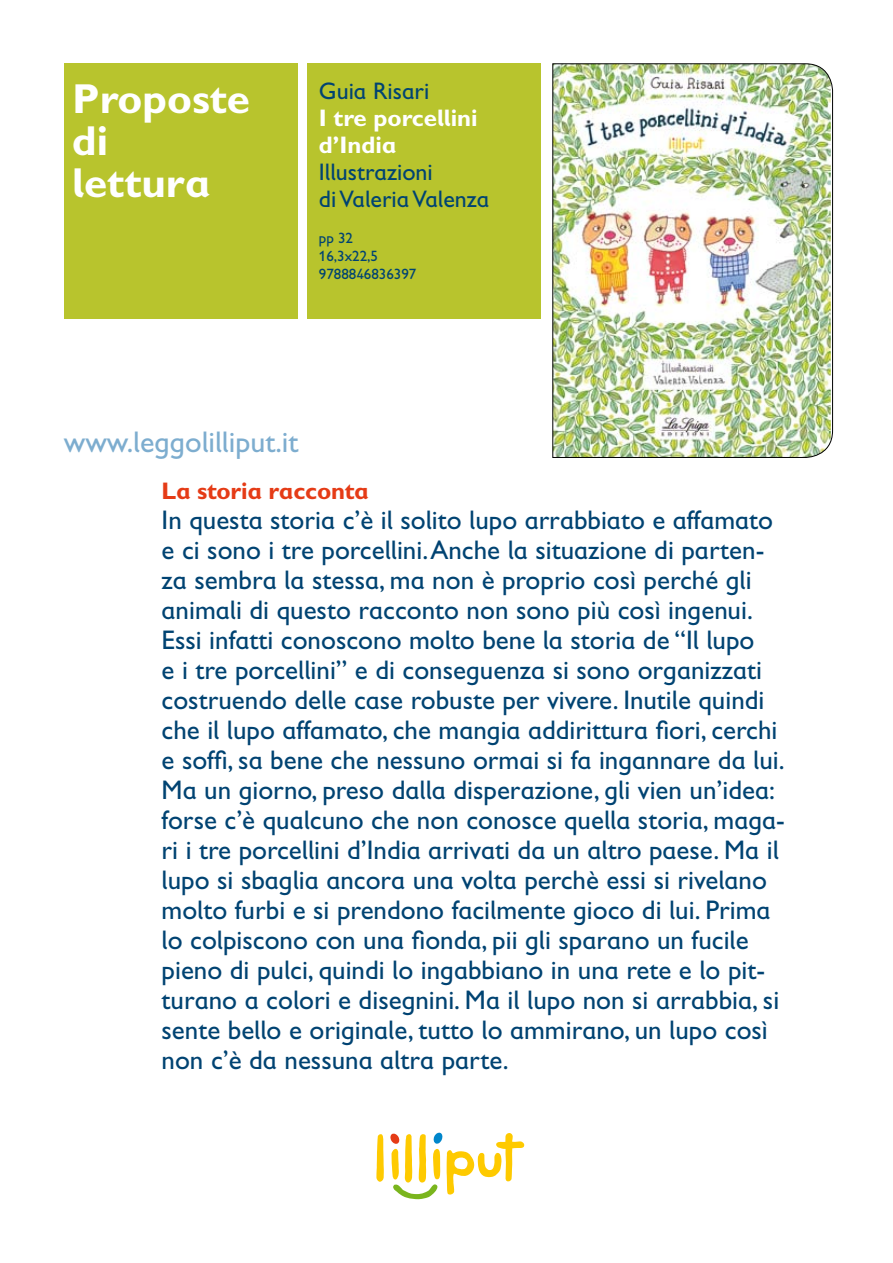
<style>
.page{position:relative;width:893px;height:1263px;background:#fff}
.page>*{position:absolute;margin:0;border:0;box-sizing:border-box;transform-origin:0 0}
.t1{font:700 42px/42px "Gill Sans MT Schlbk";color:#fff}
.t2{font:30px "Gill Sans MT Schlbk";color:#7dadcf}
.t3{font:27px/30px "Gill Sans MT Schlbk";color:#004372}
.t4{font:24px/27px "Gill Sans MT Schlbk";color:#004372}
.t5{font:700 24px/27px "Gill Sans MT Schlbk";color:#fff}
.t6{font:700 24px "Gill Sans MT Schlbk";letter-spacing:-.01em;color:#e53b16}
.t7{font:15px/18px "Gill Sans MT Schlbk";color:#004372}
</style>
<div class="page">
<div style="left:64px;top:64px;width:234px;height:255px;background:#b8c42d"></div>
<svg style="left:376px;top:1134px;width:8px;height:48px"></svg>
<svg style="left:390px;top:1132px;width:134px;height:67px"></svg>
<div style="left:307px;top:64px;width:234px;height:255px;background:#b8c42d"></div>
<img style="left:552px;top:63px;width:281px;height:395px">
<h1 class="t1" style="left:72px;top:77px;width:179px">Proposte di lettura</h1>
<p class="t4" style="left:319px;top:78px;width:112px">Guia Risari</p>
<p class="t5" style="left:319px;top:104px;width:160px">I tre porcellini d’India</p>
<p class="t4" style="left:319px;top:159px;width:172px">Illustrazioni<br>di Valeria Valenza</p>
<p class="t7" style="left:319px;top:229px;width:99px">pp 32<br>16,3x22,5<br>9788846836397</p>
<p class="t2" style="left:64px;top:424px;width:236px">www.leggolilliput.it</p>
<p class="t6" style="left:162px;top:477px;width:209px">La storia racconta</p>
<p class="t3" style="left:162px;top:505px;width:625px">In questa storia c’è il solito lupo arrabbiato e affamato e ci sono i tre porcellini. Anche la situazione di parten&shy;za sembra la stessa, ma non è proprio così perché gli animali di questo racconto non sono più così ingenui.<br>Essi infatti conoscono molto bene la storia de “Il lupo<br>e i tre porcellini” e di conseguenza si sono organizzati costruendo delle case robuste per vivere. Inutile quindi che il lupo affamato, che mangia addirittura fiori, cerchi e soffi, sa bene che nessuno ormai si fa ingannare da lui.<br>Ma un giorno, preso dalla disperazione, gli vien un’idea: forse c’è qualcuno che non conosce quella storia, maga&shy;ri i tre porcellini d’India arrivati da un altro paese. Ma il lupo si sbaglia ancora una volta perchè essi si rivelano molto furbi e si prendono facilmente gioco di lui. Prima lo colpiscono con una fionda, pii gli sparano un fucile pieno di pulci, quindi lo ingabbiano in una rete e lo pit&shy;turano a colori e disegnini. Ma il lupo non si arrabbia, si sente bello e originale, tutto lo ammirano, un lupo così non c’è da nessuna altra parte.</p>
</div>
